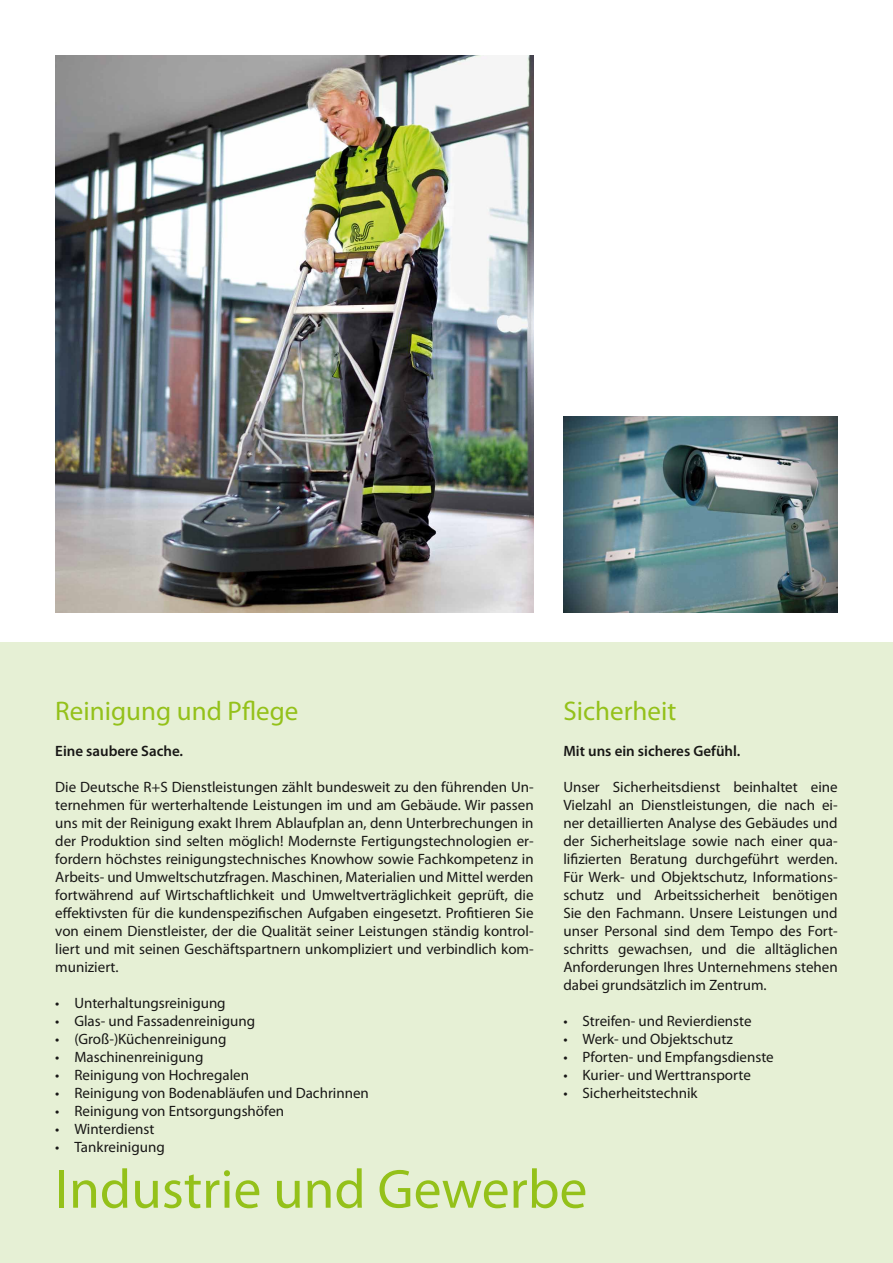
<style>
.page{position:relative;width:893px;height:1263px;background:#fff}
.page>*{position:absolute;margin:0;border:0;box-sizing:border-box;transform-origin:0 0}
.t1{font:55.5px "Myriad Pro";color:#94c11a}
.t2{font:27px "Myriad Pro";color:#94c11a}
.t3{font:15px/18px "Myriad Pro";color:#181716;text-align:justify}
.t4{font:600 15px "Myriad Pro";color:#181716}
</style>
<div class="page">
<div style="left:0;top:642px;width:893px;height:621px;background:#e6f0d5"></div>
<img style="left:55px;top:55px;width:479px;height:557px">
<img style="left:563px;top:417px;width:275px;height:195px">
<h2 class="t2" style="left:55px;top:694px;width:245px">Reinigung und Pflege</h2>
<p class="t4" style="left:55px;top:741px;width:129px">Eine saubere Sache.</p>
<p class="t3" style="left:55px;top:778px;width:480px">Die Deutsche R+S Dienstleistungen zählt bundesweit zu den führenden Un&shy;ternehmen für werterhaltende Leistungen im und am Gebäude. Wir passen uns mit der Reinigung exakt Ihrem Ablaufplan an, denn Unterbrechungen in der Produktion sind selten möglich! Modernste Fertigungstechnologien er&shy;fordern höchstes reinigungstechnisches Knowhow sowie Fachkompetenz in Arbeits- und Umweltschutzfragen. Maschinen, Materialien und Mittel werden fortwährend auf Wirtschaftlichkeit und Umweltverträglichkeit geprüft, die effektivsten für die kundenspezifischen Aufgaben eingesetzt. Profitieren Sie von einem Dienstleister, der die Qualität seiner Leistungen ständig kontrol&shy;liert und mit seinen Geschäftspartnern unkompliziert und verbindlich kom&shy;muniziert.</p>
<p class="t3" style="left:55px;top:994px;width:172px">• Unterhaltungsreinigung</p>
<p class="t3" style="left:55px;top:1012px;width:201px">• Glas- und Fassadenreinigung</p>
<p class="t3" style="left:55px;top:1030px;width:173px">• (Groß-)Küchenreinigung</p>
<p class="t3" style="left:55px;top:1048px;width:150px">• Maschinenreinigung</p>
<p class="t3" style="left:55px;top:1066px;width:195px">• Reinigung von Hochregalen</p>
<p class="t3" style="left:55px;top:1084px;width:315px">• Reinigung von Bodenabläufen und Dachrinnen</p>
<p class="t3" style="left:55px;top:1102px;width:230px">• Reinigung von Entsorgungshöfen</p>
<p class="t3" style="left:55px;top:1120px;width:101px">• Winterdienst</p>
<p class="t3" style="left:55px;top:1138px;width:111px">• Tankreinigung</p>
<h2 class="t2" style="left:563px;top:694px;width:114px">Sicherheit</h2>
<p class="t4" style="left:563px;top:741px;width:178px">Mit uns ein sicheres Gefühl.</p>
<p class="t3" style="left:563px;top:778px;width:276px">Unser Sicherheitsdienst beinhaltet eine Vielzahl an Dienstleistungen, die nach ei&shy;ner detaillierten Analyse des Gebäudes und der Sicherheitslage sowie nach einer qua&shy;lifizierten Beratung durchgeführt werden.<br>Für Werk- und Objektschutz, Informations&shy;schutz und Arbeitssicherheit benötigen Sie den Fachmann. Unsere Leistungen und unser Personal sind dem Tempo des Fort&shy;schritts gewachsen, und die alltäglichen Anforderungen Ihres Unternehmens stehen dabei grundsätzlich im Zentrum.</p>
<p class="t3" style="left:563px;top:1012px;width:190px">• Streifen- und Revierdienste</p>
<p class="t3" style="left:563px;top:1030px;width:171px">• Werk- und Objektschutz</p>
<p class="t3" style="left:563px;top:1048px;width:212px">• Pforten- und Empfangsdienste</p>
<p class="t3" style="left:563px;top:1066px;width:189px">• Kurier- und Werttransporte</p>
<p class="t3" style="left:563px;top:1084px;width:136px">• Sicherheitstechnik</p>
<h1 class="t1" style="left:55px;top:1155px;width:534px">Industrie und Gewerbe</h1>
</div>
